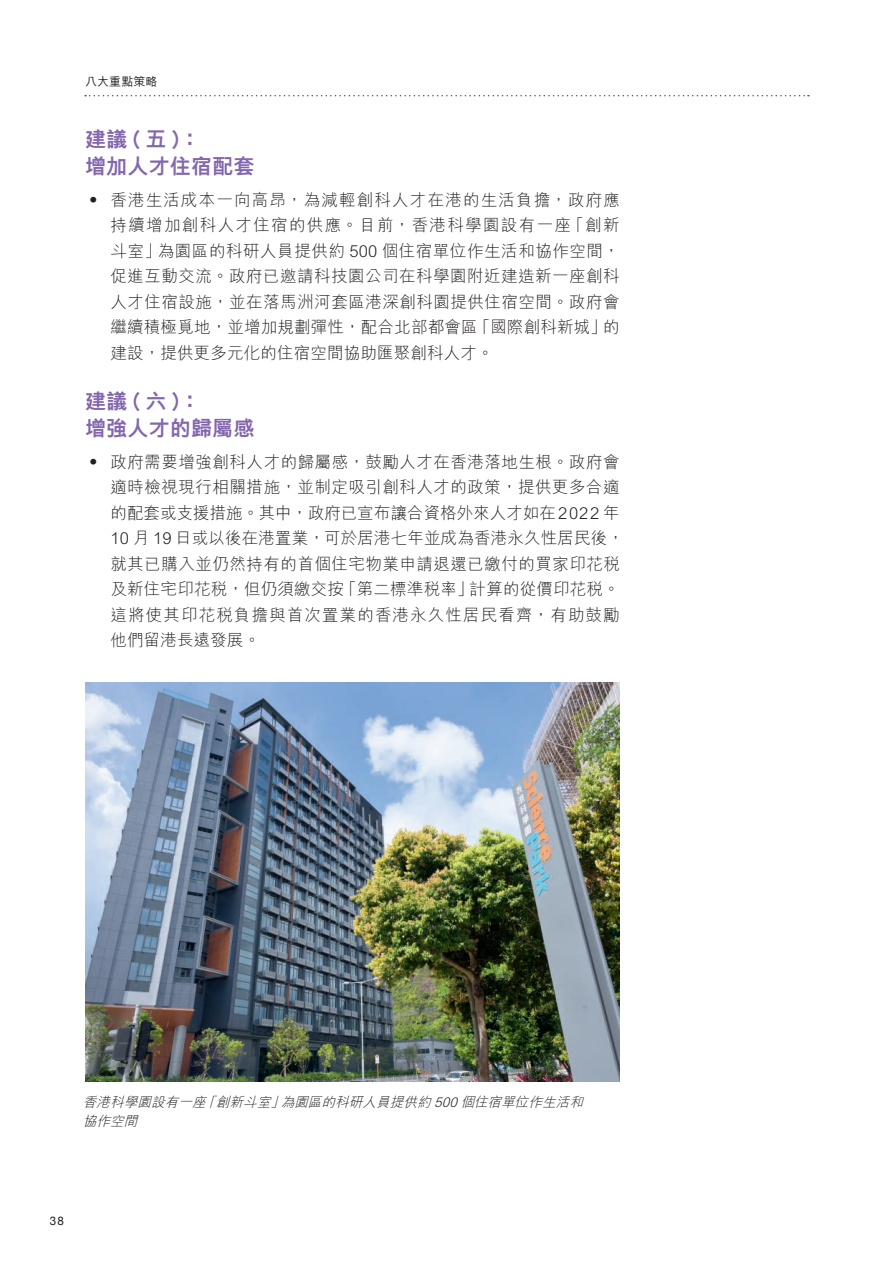
<style>
.page{position:relative;width:893px;height:1263px;background:#fff}
.page>*{position:absolute;margin:0;border:0;box-sizing:border-box;transform-origin:0 0}
.t1{font:800 21px/27px "M Hei HK";letter-spacing:.01em;color:#8366ad}
.t2{font:300 16.5px/25.5px "M Hei HK";letter-spacing:.03em;color:#231f20}
.t3{font:300 16.5px/25.5px "M Hei HK";letter-spacing:.01em;color:#231f20;text-align:justify}
.t4{font:italic 300 13.5px/19.5px "M Hei HK";color:#231f20}
.t5{font:500 12px "M Hei HK";letter-spacing:.01em;color:#231f20}
.t6{font:12px "Helvetica Neue";color:#231f20;scale:.96 1}
</style>
<div class="page">
<svg style="left:85px;top:95px;width:724px;height:1px"></svg>
<img style="left:85px;top:683px;width:535px;height:399px">
<p class="t5" style="left:85px;top:73px;width:74px">八大重點策略</p>
<p class="t1" style="left:85px;top:125px;width:171px">建議(五)：<br>增加人才住宿配套</p>
<p class="t3" style="left:111px;top:186px;width:511px;text-indent:-26px">• 香港生活成本一向高昂，為減輕創科人才在港的生活負擔，政府應持續增加創科人才住宿的供應。目前，香港科學園設有一座「創新斗室」為園區的科研人員提供約 500 個住宿單位作生活和協作空間，促進互動交流。政府已邀請科技園公司在科學園附近建造新一座創科人才住宿設施，並在落馬洲河套區港深創科園提供住宿空間。政府會繼續積極覓地，並增加規劃彈性，配合北部都會區「國際創科新城」的建設，提供更多元化的住宿空間協助匯聚創科人才。</p>
<p class="t1" style="left:85px;top:388px;width:171px">建議(六)：<br>增強人才的歸屬感</p>
<p class="t2" style="left:111px;top:449px;width:515px;text-indent:-26px">• 政府需要增強創科人才的歸屬感，鼓勵人才在香港落地生根。政府會適時檢視現行相關措施，並制定吸引創科人才的政策，提供更多合適的配套或支援措施。其中，政府已宣布讓合資格外來人才如在 2 02 2 年10 月 19 日或以後在港置業，可於居港七年並成為香港永久性居民後，就其已購入並仍然持有的首個住宅物業申請退還已繳付的買家印花稅及新住宅印花稅，但仍須繳交按「第二標準稅率」計算的從價印花稅。這將使其印花稅負擔與首次置業的香港永久性居民看齊，有助鼓勵他們留港長遠發展。</p>
<p class="t4" style="left:83px;top:1092px;width:505px">香港科學園設有一座「創新斗室」為園區的科研人員提供約 500 個住宿單位作生活和協作空間</p>
<p class="t6" style="left:50px;top:1212px;width:16px">38</p>
</div>
